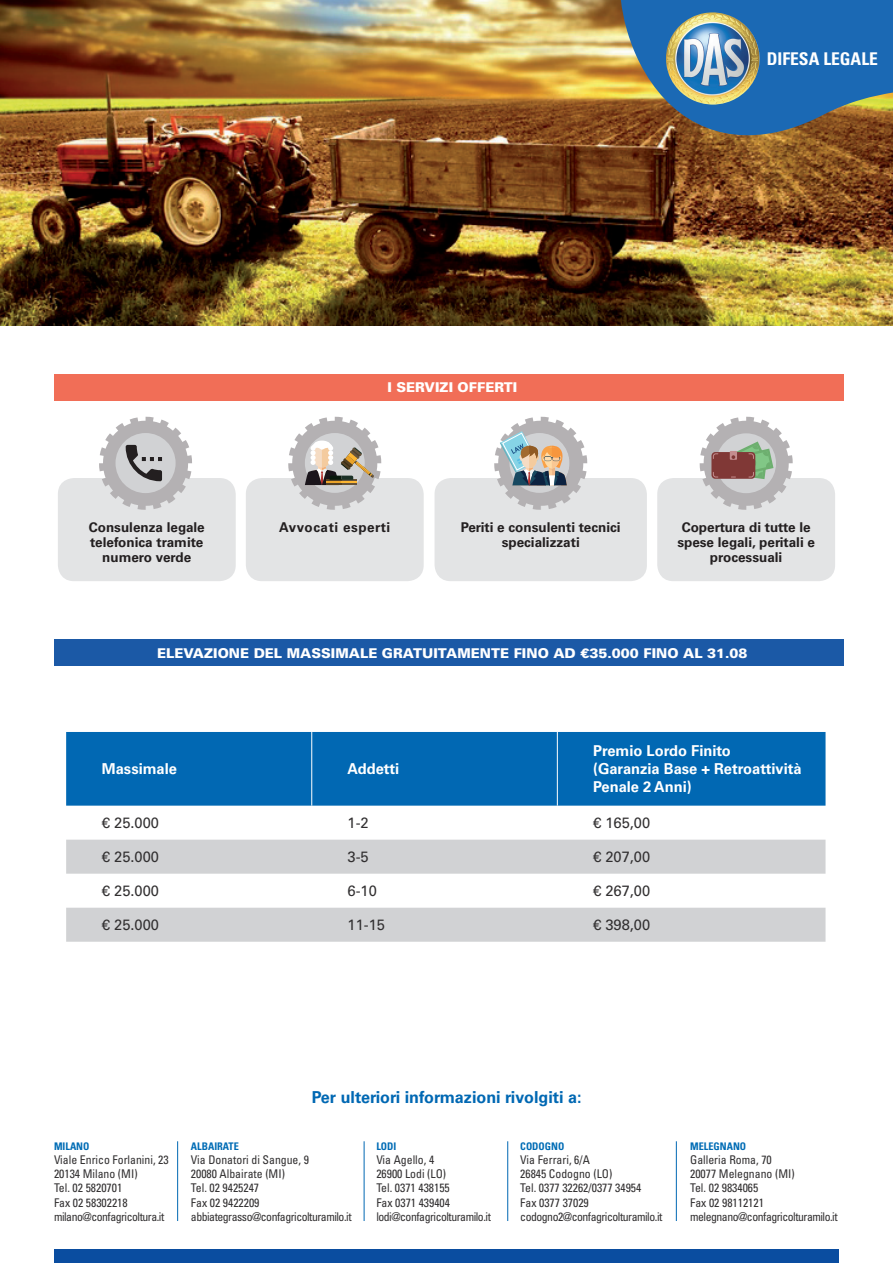
<style>
.page{position:relative;width:893px;height:1263px;background:#fff}
.page>*{position:absolute;margin:0;border:0;box-sizing:border-box;transform-origin:0 0}
.t1{font:700 condensed 17.55px "Univers";color:#fff}
.t2{font:700 16.5px "Univers LT Std";color:#0168b3}
.t3{font:700 15px/18px "Univers LT Std";color:#fff}
.t4{font:15px "Univers";color:#312f30}
.t5{font:700 13.5px/15px "Univers LT Std";color:#231f20;text-align:center}
.t6{font:900 13.5px "Univers";color:#fff}
.t7{font:700 13.5px "Univers LT Std";letter-spacing:.04em;color:#231f20}
.t8{font:condensed 12px "Univers";color:#312f30}
.t9{font:condensed 12px "Univers";letter-spacing:-.04em;color:#312f30}
.t10{font:700 condensed 10.5px "Univers";color:#006cb5}
</style>
<div class="page">
<img style="left:0;top:0;width:893px;height:325px">
<svg style="left:621px;top:0;width:161px;height:145px;background:#4f6b81"></svg>
<img style="left:666px;top:12px;width:94px;height:93px">
<div style="left:54px;top:374px;width:789px;height:27px;background:#f16e57"></div>
<div style="left:54px;top:639px;width:789px;height:26px;background:#1b59a6"></div>
<div style="left:435px;top:478px;width:212px;height:103px;background:#e3e4e5;border-radius:16px"></div>
<div style="left:657px;top:478px;width:178px;height:103px;background:#e3e4e5;border-radius:16px"></div>
<div style="left:246px;top:478px;width:178px;height:103px;background:#e3e4e5;border-radius:16px"></div>
<div style="left:58px;top:478px;width:178px;height:103px;background:#e3e4e5;border-radius:16px"></div>
<svg style="left:700px;top:417px;width:93px;height:93px"></svg>
<svg style="left:494px;top:417px;width:93px;height:93px"></svg>
<svg style="left:288px;top:417px;width:93px;height:93px"></svg>
<svg style="left:99px;top:417px;width:93px;height:93px"></svg>
<div style="left:66px;top:732px;width:759px;height:74px;background:#0168b3"></div>
<svg style="left:66px;top:840px;width:759px;height:102px;fill:#d1d2d4"></svg>
<hr style="left:311px;top:732px;width:1px;height:74px;background:#fff">
<hr style="left:557px;top:732px;width:1px;height:74px;background:#fff">
<div style="left:54px;top:1250px;width:785px;height:13px;background:#0a4da0"></div>
<hr style="left:177px;top:1141px;width:1px;height:80px;background:#0168b3">
<hr style="left:364px;top:1141px;width:1px;height:80px;background:#0168b3">
<hr style="left:507px;top:1141px;width:1px;height:80px;background:#0168b3">
<hr style="left:676px;top:1141px;width:1px;height:80px;background:#0168b3">
<p class="t6" style="left:387px;top:379px;width:131px">I SERVIZI OFFERTI</p>
<p class="t1" style="left:767px;top:48px;width:113px">DIFESA LEGALE</p>
<p class="t5" style="left:89px;top:520px;width:118px">Consulenza legale telefonica tramite numero verde</p>
<p class="t7" style="left:279px;top:519px;width:113px">Avvocati esperti</p>
<p class="t5" style="left:461px;top:520px;width:161px">Periti e consulenti tecnici specializzati</p>
<p class="t5" style="left:677px;top:520px;width:139px">Copertura di tutte le spese legali, peritali e processuali</p>
<p class="t6" style="left:157px;top:645px;width:592px">ELEVAZIONE DEL MASSIMALE GRATUITAMENTE FINO AD €35.000 FINO AL 31.08</p>
<p class="t3" style="left:102px;top:760px;width:77px">Massimale</p>
<p class="t3" style="left:347px;top:760px;width:53px">Addetti</p>
<p class="t3" style="left:593px;top:742px;width:139px">Premio Lordo Finito</p>
<p class="t3" style="left:593px;top:760px;width:210px">(Garanzia Base + Retroattività<br>Penale 2 Anni)</p>
<p class="t4" style="left:102px;top:814px;width:59px">€ 25.000</p>
<p class="t4" style="left:347px;top:814px;width:23px">1-2</p>
<p class="t4" style="left:593px;top:814px;width:59px">€ 165,00</p>
<p class="t4" style="left:102px;top:848px;width:59px">€ 25.000</p>
<p class="t4" style="left:347px;top:848px;width:23px">3-5</p>
<p class="t4" style="left:593px;top:848px;width:59px">€ 207,00</p>
<p class="t4" style="left:102px;top:882px;width:59px">€ 25.000</p>
<p class="t4" style="left:347px;top:882px;width:31px">6-10</p>
<p class="t4" style="left:593px;top:882px;width:59px">€ 267,00</p>
<p class="t4" style="left:102px;top:916px;width:59px">€ 25.000</p>
<p class="t4" style="left:347px;top:916px;width:39px">11-15</p>
<p class="t4" style="left:593px;top:916px;width:59px">€ 398,00</p>
<p class="t10" style="left:54px;top:1139px;width:37px">MILANO</p>
<p class="t8" style="left:54px;top:1152px;width:116px">Viale Enrico Forlanini, 23</p>
<p class="t8" style="left:54px;top:1166px;width:85px">20134 Milano (MI)</p>
<p class="t8" style="left:54px;top:1180px;width:70px">Tel. 02 5820701</p>
<p class="t8" style="left:54px;top:1195px;width:75px">Fax 02 58302218</p>
<p class="t9" style="left:54px;top:1209px;width:112px">milano@confagricoltura.it</p>
<p class="t2" style="left:312px;top:1087px;width:271px">Per ulteriori informazioni rivolgiti a:</p>
<p class="t10" style="left:191px;top:1139px;width:49px">ALBAIRATE</p>
<p class="t8" style="left:191px;top:1152px;width:120px">Via Donatori di Sangue, 9</p>
<p class="t8" style="left:191px;top:1166px;width:96px">20080 Albairate (MI)</p>
<p class="t8" style="left:191px;top:1180px;width:70px">Tel. 02 9425247</p>
<p class="t8" style="left:191px;top:1195px;width:70px">Fax 02 9422209</p>
<p class="t9" style="left:191px;top:1209px;width:162px">abbiategrasso@confagricolturamilo.it</p>
<p class="t10" style="left:376px;top:1139px;width:22px">LODI</p>
<p class="t8" style="left:376px;top:1152px;width:59px">Via Agello, 4</p>
<p class="t8" style="left:376px;top:1166px;width:71px">26900 Lodi (LO)</p>
<p class="t8" style="left:376px;top:1180px;width:75px">Tel. 0371 438155</p>
<p class="t8" style="left:376px;top:1195px;width:75px">Fax 0371 439404</p>
<p class="t9" style="left:376px;top:1209px;width:116px">lodi@confagricolturamilo.it</p>
<p class="t10" style="left:520px;top:1139px;width:46px">CODOGNO</p>
<p class="t8" style="left:520px;top:1152px;width:71px">Via Ferrari, 6/A</p>
<p class="t8" style="left:520px;top:1166px;width:94px">26845 Codogno (LO)</p>
<p class="t8" style="left:520px;top:1180px;width:123px">Tel. 0377 32262/0377 34954</p>
<p class="t8" style="left:520px;top:1195px;width:70px">Fax 0377 37029</p>
<p class="t9" style="left:520px;top:1209px;width:144px">codogno2@confagricolturamilo.it</p>
<p class="t10" style="left:690px;top:1139px;width:58px">MELEGNANO</p>
<p class="t8" style="left:690px;top:1152px;width:83px">Galleria Roma, 70</p>
<p class="t8" style="left:690px;top:1166px;width:106px">20077 Melegnano (MI)</p>
<p class="t8" style="left:690px;top:1180px;width:70px">Tel. 02 9834065</p>
<p class="t8" style="left:690px;top:1195px;width:75px">Fax 02 98112121</p>
<p class="t9" style="left:690px;top:1209px;width:149px">melegnano@confagricolturamilo.it</p>
</div>
